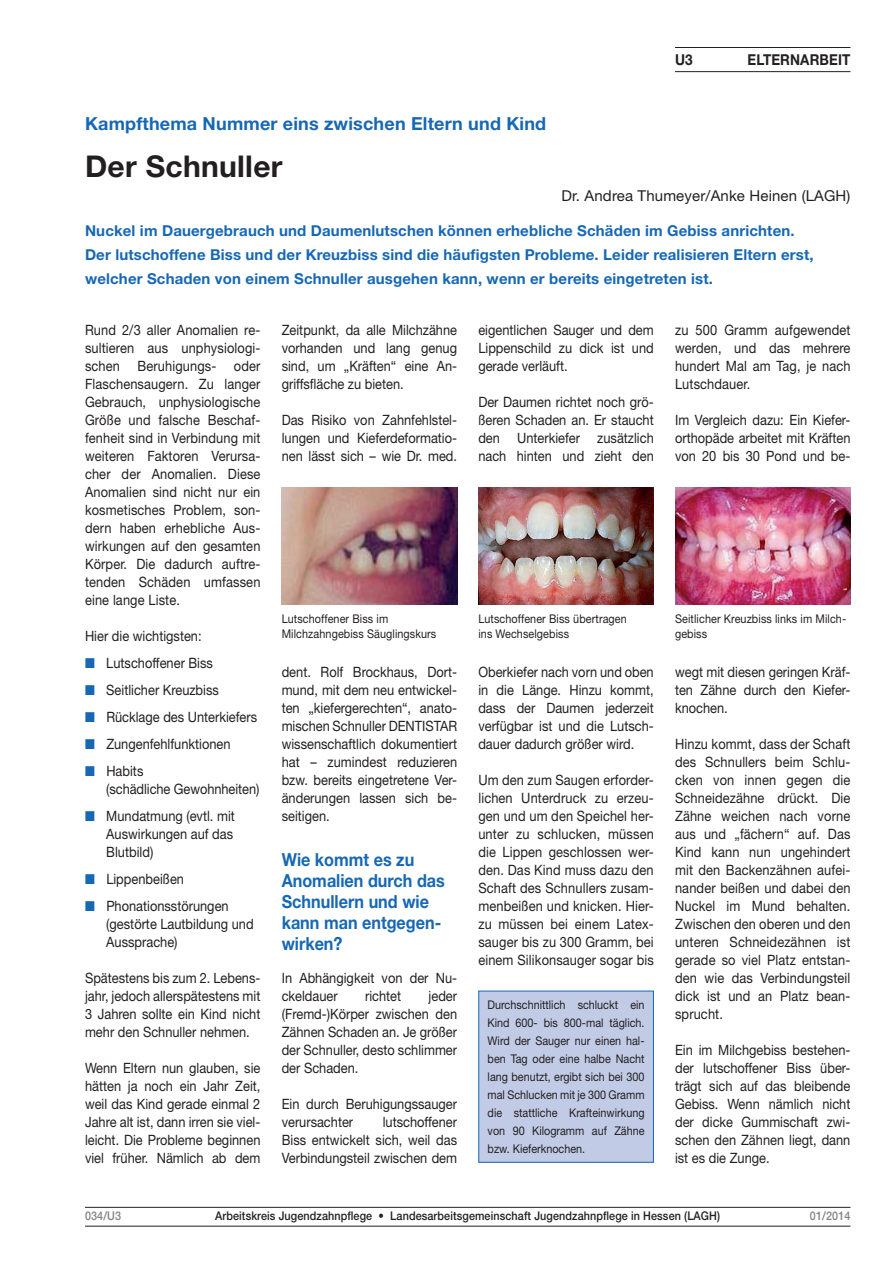
<style>
.page{position:relative;width:893px;height:1263px;background:#fff}
.page>*{position:absolute;margin:0;border:0;box-sizing:border-box;transform-origin:0 0}
.t1{font:700 30px "Helvetica Neue";letter-spacing:.01em;color:#231f20}
.t2{font:700 18px/21px "Helvetica Neue";color:#1768b4;scale:.9 1}
.t3{font:700 18px "Helvetica Neue";color:#1768b4}
.t4{font:700 15px/24px "Helvetica Neue";letter-spacing:.01em;color:#1768b4}
.t5{font:15px "Helvetica Neue";letter-spacing:.01em;color:#231f20}
.t6{font:700 15px "Helvetica Neue";letter-spacing:.01em;color:#231f20;scale:.9 1}
.t7{font:14.25px/18px "Helvetica Neue";color:#231f20;text-align:justify;scale:.9 1}
.t8{font:12px/18px "Helvetica Neue";letter-spacing:.01em;color:#231f20;scale:.9 1}
.t9{font:500 12px "Helvetica Neue";letter-spacing:.01em;color:#231f20;scale:.9 1}
.t10{font:500 12px "Helvetica Neue";letter-spacing:.01em;color:#808285;scale:.9 1}
.s1{color:#1768b4}
</style>
<div class="page">
<hr style="left:85px;top:1207px;width:765px;height:1px;background:#231f20">
<hr style="left:85px;top:1226px;width:765px;height:1px;background:#231f20">
<hr style="left:675px;top:47px;width:175px;height:1px;background:#231f20">
<hr style="left:675px;top:71px;width:175px;height:1px;background:#231f20">
<img style="left:282px;top:487px;width:175px;height:117px">
<img style="left:478px;top:487px;width:176px;height:117px">
<img style="left:675px;top:487px;width:175px;height:117px">
<div style="left:479px;top:991px;width:174px;height:171px;background:#c1cbe6"></div>
<p class="t3" style="left:85px;top:113px;width:463px">Kampfthema Nummer eins zwischen Eltern und Kind</p>
<h1 class="t1" style="left:85px;top:148px;width:199px">Der Schnuller</h1>
<p class="t6" style="left:675px;top:50px;width:21px">U3</p>
<p class="t6" style="left:747px;top:50px;width:116px">ELTERNARBEIT</p>
<p class="t5" style="left:561px;top:187px;width:290px">Dr. Andrea Thumeyer/Anke Heinen (LAGH)</p>
<p class="t4" style="left:85px;top:218px;width:730px">Nuckel im Dauergebrauch und Daumenlutschen können erhebliche Schäden im Gebiss anrichten.<br>Der lutschoffene Biss und der Kreuzbiss sind die häufigsten Probleme. Leider realisieren Eltern erst, welcher Schaden von einem Schnuller ausgehen kann, wenn er bereits eingetreten ist.</p>
<p class="t7" style="left:85px;top:320px;width:196px">Rund 2/3 aller Anomalien re&shy;sultieren aus unphysiologi&shy;schen Beruhigungs- oder Flaschensaugern. Zu langer Gebrauch, unphysiologische Größe und falsche Beschaf&shy;fenheit sind in Verbindung mit weiteren Faktoren Verursa&shy;cher der Anomalien. Diese Anomalien sind nicht nur ein kosmetisches Problem, son&shy;dern haben erhebliche Aus&shy;wirkungen auf den gesamten Körper. Die dadurch auftre&shy;tenden Schäden umfassen eine lange Liste.</p>
<p class="t7" style="left:85px;top:626px;width:131px">Hier die wichtigsten:</p>
<p class="t7" style="left:85px;top:653px;width:144px"><span class="s1">■</span> Lutschoffener Biss</p>
<p class="t7" style="left:85px;top:680px;width:150px"><span class="s1">■</span> Seitlicher Kreuzbiss</p>
<p class="t7" style="left:85px;top:707px;width:193px"><span class="s1">■</span> Rücklage des Unterkiefers</p>
<p class="t7" style="left:85px;top:734px;width:163px"><span class="s1">■</span> Zungenfehlfunktionen</p>
<p class="t7" style="left:106px;top:761px;width:172px;text-indent:-21px"><span class="s1">■</span> Habits<br>(schädliche Gewohnheiten)</p>
<p class="t7" style="left:106px;top:806px;width:144px;text-align:left;text-indent:-21px"><span class="s1">■</span> Mundatmung (evtl. mit<br>Auswirkungen auf das<br>Blutbild)</p>
<p class="t7" style="left:85px;top:869px;width:111px"><span class="s1">■</span> Lippenbeißen</p>
<p class="t7" style="left:106px;top:896px;width:165px;text-align:left;text-indent:-21px"><span class="s1">■</span> Phonationsstörungen (gestörte Lautbildung und<br>Aussprache)</p>
<p class="t7" style="left:85px;top:968px;width:196px">Spätestens bis zum 2. Lebens&shy;jahr, jedoch allerspätestens mit 3 Jahren sollte ein Kind nicht mehr den Schnuller nehmen.</p>
<p class="t7" style="left:85px;top:1058px;width:196px">Wenn Eltern nun glauben, sie hätten ja noch ein Jahr Zeit, weil das Kind gerade einmal 2<br>Jahre alt ist, dann irren sie viel&shy;leicht. Die Probleme beginnen viel früher. Nämlich ab dem</p>
<p class="t7" style="left:478px;top:320px;width:196px">eigentlichen Sauger und dem Lippenschild zu dick ist und gerade verläuft.</p>
<p class="t7" style="left:478px;top:392px;width:196px">Der Daumen richtet noch grö&shy;ßeren Schaden an. Er staucht den Unterkiefer zusätzlich nach hinten und zieht den</p>
<p class="t7" style="left:675px;top:320px;width:196px">zu 500 Gramm aufgewendet werden, und das mehrere hundert Mal am Tag, je nach Lutschdauer.</p>
<p class="t7" style="left:675px;top:410px;width:196px">Im Vergleich dazu: Ein Kiefer&shy;orthopäde arbeitet mit Kräften von 20 bis 30 Pond und be-</p>
<p class="t7" style="left:282px;top:320px;width:196px">Zeitpunkt, da alle Milchzähne vorhanden und lang genug sind, um „Kräften“ eine An&shy;griffsfläche zu bieten.</p>
<p class="t7" style="left:282px;top:410px;width:196px">Das Risiko von Zahnfehlstel&shy;lungen und Kieferdeformatio&shy;nen lässt sich – wie Dr. med.</p>
<p class="t8" style="left:282px;top:611px;width:173px;line-height:15px">Lutschoffener Biss im<br>Milchzahngebiss Säuglingskurs</p>
<p class="t8" style="left:478px;top:611px;width:166px;line-height:15px">Lutschoffener Biss übertragen ins Wechselgebiss</p>
<p class="t8" style="left:675px;top:611px;width:192px;line-height:15px">Seitlicher Kreuzbiss links im Milch&shy;gebiss</p>
<p class="t7" style="left:478px;top:662px;width:196px">Oberkiefer nach vorn und oben in die Länge. Hinzu kommt, dass der Daumen jederzeit verfügbar ist und die Lutsch&shy;dauer dadurch größer wird.</p>
<p class="t7" style="left:478px;top:770px;width:196px">Um den zum Saugen erforder&shy;lichen Unterdruck zu erzeu&shy;gen und um den Speichel her&shy;unter zu schlucken, müssen die Lippen geschlossen wer&shy;den. Das Kind muss dazu den Schaft des Schnullers zusam&shy;menbeißen und knicken. Hier&shy;zu müssen bei einem Latex&shy;sauger bis zu 300 Gramm, bei einem Silikonsauger sogar bis</p>
<p class="t7" style="left:675px;top:662px;width:196px">wegt mit diesen geringen Kräf&shy;ten Zähne durch den Kiefer&shy;knochen.</p>
<p class="t7" style="left:675px;top:734px;width:196px">Hinzu kommt, dass der Schaft des Schnullers beim Schlu&shy;cken von innen gegen die Schneidezähne drückt. Die Zähne weichen nach vorne aus und „fächern“ auf. Das Kind kann nun ungehindert mit den Backenzähnen aufei&shy;nander beißen und dabei den Nuckel im Mund behalten.<br>Zwischen den oberen und den unteren Schneidezähnen ist gerade so viel Platz entstan&shy;den wie das Verbindungsteil dick ist und an Platz bean&shy;sprucht.</p>
<p class="t7" style="left:675px;top:1040px;width:196px">Ein im Milchgebiss bestehen&shy;der lutschoffener Biss über&shy;trägt sich auf das bleibende Gebiss. Wenn nämlich nicht der dicke Gummischaft zwi&shy;schen den Zähnen liegt, dann ist es die Zunge.</p>
<p class="t7" style="left:282px;top:662px;width:196px">dent. Rolf Brockhaus, Dort&shy;mund, mit dem neu entwickel&shy;ten „kiefergerechten“, anato&shy;mischen Schnuller DENTISTAR wissenschaftlich dokumentiert hat – zumindest reduzieren bzw. bereits eingetretene Ver&shy;änderungen lassen sich be&shy;seitigen.</p>
<p class="t2" style="left:282px;top:848px;width:183px">Wie kommt es zu<br>Anomalien durch das<br>Schnullern und wie kann man entgegen&shy;wirken?</p>
<p class="t7" style="left:282px;top:968px;width:196px">In Abhängigkeit von der Nu&shy;ckeldauer</p>
<p class="t7" style="left:282px;top:986px;width:196px;text-indent:147px">jeder (Fremd-)Körper zwischen den Zähnen Schaden an. Je größer der Schnuller, desto schlimmer der Schaden.</p>
<p class="t7" style="left:282px;top:1094px;width:196px">Ein durch Beruhigungssauger verursachter</p>
<p class="t7" style="left:365px;top:986px;width:42px">richtet</p>
<p class="t8" style="left:488px;top:996px;width:176px;text-align:justify">Durchschnittlich schluckt ein Kind 600- bis 800-mal täglich.<br>Wird der Sauger nur einen hal&shy;ben Tag oder eine halbe Nacht lang benutzt, ergibt sich bei 300 mal Schlucken mit je 300 Gramm die stattliche Krafteinwirkung von 90 Kilogramm auf Zähne bzw. Kieferknochen.</p>
<p class="t7" style="left:282px;top:1112px;width:196px;text-indent:101px">lutschoffener Biss entwickelt sich, weil das Verbindungsteil zwischen dem</p>
<p class="t10" style="left:85px;top:1209px;width:42px">034/U3</p>
<p class="t9" style="left:215px;top:1209px;width:563px">Arbeitskreis Jugendzahnpflege • Landesarbeitsgemeinschaft Jugendzahnpflege in Hessen (LAGH)</p>
<p class="t10" style="left:810px;top:1209px;width:46px">01/2014</p>
</div>
